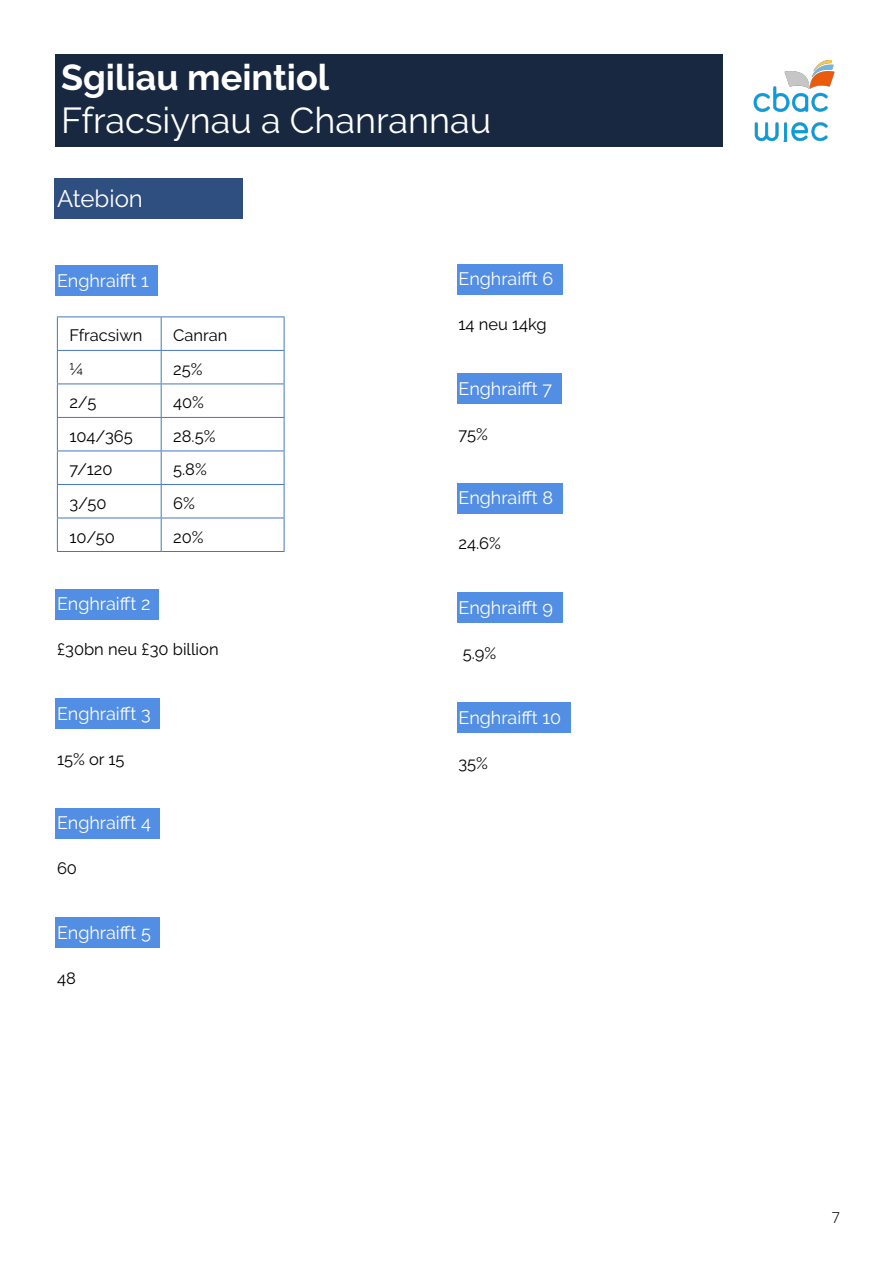
<style>
.page{position:relative;width:893px;height:1263px;background:#fff}
.page>*{position:absolute;margin:0;border:0;box-sizing:border-box;transform-origin:0 0}
.t1{font:36px "Raleway";color:#fff}
.t2{font:700 36px "Raleway";color:#fff}
.t3{font:24px "Raleway";color:#fff}
.t4{font:18px "Raleway";color:#fff}
.t5{font:16.5px "Raleway";color:#000}
.t6{font:300 15px "Roboto";color:#000}
</style>
<div class="page">
<div style="left:55px;top:54px;width:667px;height:50px;background:#172840"></div>
<div style="left:55px;top:98px;width:667px;height:49px;background:#172840"></div>
<img style="left:753px;top:61px;width:82px;height:81px">
<div style="left:54px;top:178px;width:188px;height:41px;background:#2e4f7f"></div>
<div style="left:56px;top:265px;width:102px;height:30px;background:#538ee5"></div>
<div style="left:56px;top:589px;width:103px;height:30px;background:#538ee5"></div>
<div style="left:56px;top:698px;width:104px;height:31px;background:#538ee5"></div>
<div style="left:56px;top:808px;width:104px;height:30px;background:#538ee5"></div>
<div style="left:56px;top:917px;width:104px;height:31px;background:#538ee5"></div>
<hr style="left:161px;top:317px;width:1px;height:33px;background:#4577bf">
<hr style="left:161px;top:351px;width:1px;height:32px;background:#4577bf">
<hr style="left:57px;top:383px;width:104px;height:1px;background:#4577bf">
<hr style="left:161px;top:383px;width:123px;height:1px;background:#4577bf">
<hr style="left:161px;top:384px;width:1px;height:33px;background:#4577bf">
<hr style="left:57px;top:417px;width:104px;height:1px;background:#4577bf">
<hr style="left:161px;top:417px;width:123px;height:1px;background:#4577bf">
<hr style="left:161px;top:418px;width:1px;height:33px;background:#4577bf">
<hr style="left:57px;top:451px;width:104px;height:1px;background:#4577bf">
<hr style="left:161px;top:451px;width:123px;height:1px;background:#4577bf">
<hr style="left:161px;top:451px;width:1px;height:33px;background:#4577bf">
<hr style="left:57px;top:484px;width:104px;height:1px;background:#4577bf">
<hr style="left:161px;top:484px;width:123px;height:1px;background:#4577bf">
<hr style="left:161px;top:485px;width:1px;height:33px;background:#4577bf">
<hr style="left:57px;top:518px;width:104px;height:1px;background:#4577bf">
<hr style="left:161px;top:518px;width:123px;height:1px;background:#4577bf">
<hr style="left:161px;top:518px;width:1px;height:33px;background:#4577bf">
<hr style="left:57px;top:351px;width:1px;height:32px;background:#4577bf">
<hr style="left:284px;top:351px;width:1px;height:32px;background:#4577bf">
<hr style="left:57px;top:384px;width:1px;height:33px;background:#4577bf">
<hr style="left:284px;top:384px;width:1px;height:33px;background:#4577bf">
<hr style="left:57px;top:418px;width:1px;height:33px;background:#4577bf">
<hr style="left:284px;top:418px;width:1px;height:33px;background:#4577bf">
<hr style="left:57px;top:451px;width:1px;height:33px;background:#4577bf">
<hr style="left:284px;top:451px;width:1px;height:33px;background:#4577bf">
<hr style="left:57px;top:485px;width:1px;height:33px;background:#4577bf">
<hr style="left:284px;top:485px;width:1px;height:33px;background:#4577bf">
<hr style="left:57px;top:518px;width:1px;height:33px;background:#4577bf">
<hr style="left:284px;top:518px;width:1px;height:33px;background:#4577bf">
<hr style="left:57px;top:551px;width:104px;height:1px;background:#4577bf">
<hr style="left:161px;top:551px;width:123px;height:1px;background:#4577bf">
<hr style="left:57px;top:316px;width:104px;height:1px;background:#4577bf">
<hr style="left:57px;top:317px;width:1px;height:33px;background:#4577bf">
<hr style="left:161px;top:316px;width:123px;height:1px;background:#4577bf">
<hr style="left:284px;top:317px;width:1px;height:33px;background:#4577bf">
<hr style="left:57px;top:350px;width:104px;height:1px;background:#4577bf">
<hr style="left:161px;top:350px;width:123px;height:1px;background:#4577bf">
<div style="left:457px;top:264px;width:105px;height:30px;background:#538ee5"></div>
<div style="left:457px;top:374px;width:104px;height:30px;background:#538ee5"></div>
<div style="left:457px;top:483px;width:105px;height:30px;background:#538ee5"></div>
<div style="left:457px;top:593px;width:105px;height:30px;background:#538ee5"></div>
<div style="left:457px;top:702px;width:113px;height:30px;background:#538ee5"></div>
<h1 class="t2" style="left:61px;top:56px;width:270px">Sgiliau meintiol</h1>
<h1 class="t1" style="left:61px;top:99px;width:432px">Ffracsiynau a Chanrannau</h1>
<h2 class="t3" style="left:57px;top:185px;width:87px">Atebion</h2>
<p class="t4" style="left:57px;top:270px;width:93px">Enghraifft 1</p>
<p class="t5" style="left:69px;top:326px;width:75px">Ffracsiwn</p>
<p class="t5" style="left:173px;top:326px;width:56px">Canran</p>
<p class="t5" style="left:69px;top:359px;width:15px">¼</p>
<p class="t5" style="left:173px;top:359px;width:31px">25%</p>
<p class="t5" style="left:69px;top:393px;width:28px">2/5</p>
<p class="t5" style="left:173px;top:393px;width:32px">40%</p>
<p class="t5" style="left:69px;top:427px;width:65px">104/365</p>
<p class="t5" style="left:173px;top:427px;width:44px">28.5%</p>
<p class="t5" style="left:69px;top:460px;width:45px">7/120</p>
<p class="t5" style="left:173px;top:460px;width:35px">5.8%</p>
<p class="t5" style="left:69px;top:494px;width:39px">3/50</p>
<p class="t5" style="left:173px;top:494px;width:23px">6%</p>
<p class="t5" style="left:69px;top:527px;width:47px">10/50</p>
<p class="t5" style="left:173px;top:527px;width:32px">20%</p>
<p class="t4" style="left:57px;top:594px;width:95px">Enghraifft 2</p>
<p class="t5" style="left:57px;top:640px;width:163px">£30bn neu £30 billion</p>
<p class="t4" style="left:57px;top:703px;width:95px">Enghraifft 3</p>
<p class="t5" style="left:57px;top:749px;width:69px">15% or 15</p>
<p class="t4" style="left:57px;top:813px;width:95px">Enghraifft 4</p>
<p class="t5" style="left:57px;top:859px;width:22px">60</p>
<p class="t4" style="left:57px;top:922px;width:95px">Enghraifft 5</p>
<p class="t5" style="left:57px;top:968px;width:20px">48</p>
<p class="t4" style="left:458px;top:269px;width:96px">Enghraifft 6</p>
<p class="t5" style="left:458px;top:315px;width:90px">14 neu 14kg</p>
<p class="t4" style="left:458px;top:378px;width:95px">Enghraifft 7</p>
<p class="t5" style="left:458px;top:425px;width:31px">75%</p>
<p class="t4" style="left:458px;top:488px;width:96px">Enghraifft 8</p>
<p class="t5" style="left:458px;top:534px;width:44px">24.6%</p>
<p class="t4" style="left:458px;top:597px;width:96px">Enghraifft 9</p>
<p class="t5" style="left:463px;top:644px;width:35px">5.9%</p>
<p class="t4" style="left:458px;top:707px;width:104px">Enghraifft 10</p>
<p class="t5" style="left:458px;top:753px;width:31px">35%</p>
<p class="t6" style="left:832px;top:1207px;width:10px">7</p>
</div>
